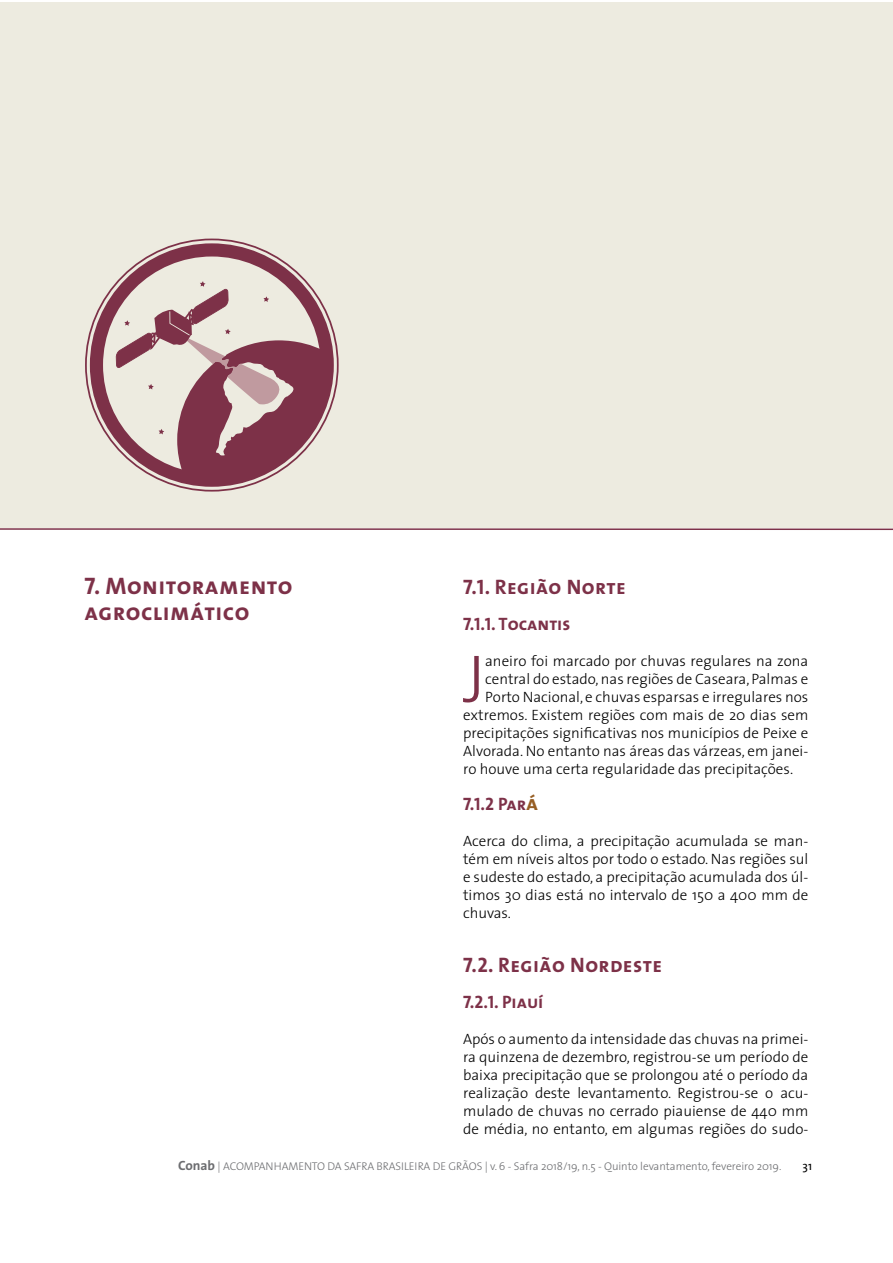
<style>
.page{position:relative;width:893px;height:1263px;background:#fff}
.page>*{position:absolute;margin:0;border:0;box-sizing:border-box;transform-origin:0 0}
.t1{font:300 68.4px "The Sans 3";color:#7d3148}
.t2{font:24px/25.8px "The Sans 7 Bold Caps";letter-spacing:.02em;color:#7d3148}
.t3{font:21px "The Sans 7 Bold Caps";letter-spacing:.02em;color:#7d3148}
.t4{font:18px "The Sans 7 Bold Caps";color:#7d3148}
.t5{font:300 15px/18px "The Sans 3";color:#000;text-align:justify}
.t6{font:12px "The Sans 5";color:#000}
.t7{font:300 11.25px "The Sans 3";letter-spacing:-.005em;color:#6d6e71}
.s1{font-size:21px;color:#975e24}
.s2{font-family:"The Sans 7 Bold Plain";font-weight:400;font-size:13.5px}
</style>
<div class="page">
<div style="left:0;top:2px;width:893px;height:526px;background:#edebe0"></div>
<hr style="left:0;top:528px;width:893px;height:2px;background:#7d3148">
<svg style="left:85px;top:239px;width:254px;height:253px"></svg>
<svg style="left:116px;top:281px;width:211px;height:196px"></svg>
<h2 class="t2" style="left:84px;top:572px;width:210px">7. Monitoramento agroclimático</h2>
<h3 class="t3" style="left:463px;top:569px;width:164px">7.1. Região Norte</h3>
<p class="t4" style="left:463px;top:609px;width:109px">7.1.1. Tocantis</p>
<h1 class="t1" style="left:463px;top:622px;width:24px">J</h1>
<p class="t5" style="left:485px;top:651px;width:325px">aneiro foi marcado por chuvas regulares na zona</p>
<p class="t5" style="left:485px;top:669px;width:325px">central do estado, nas regiões de Caseara, Palmas e</p>
<p class="t5" style="left:485px;top:687px;width:325px">Porto Nacional, e chuvas esparsas e irregulares nos</p>
<p class="t5" style="left:463px;top:705px;width:347px">extremos. Existem regiões com mais de 20 dias sem</p>
<p class="t5" style="left:463px;top:723px;width:347px">precipitações significativas nos municípios de Peixe e</p>
<p class="t5" style="left:463px;top:741px;width:347px">Alvorada. No entanto nas áreas das várzeas, em janei-</p>
<p class="t5" style="left:463px;top:759px;width:332px">ro houve uma certa regularidade das precipitações.</p>
<p class="t4" style="left:463px;top:789px;width:76px">7.1.2 Par<span class="s1">á</span></p>
<p class="t5" style="left:463px;top:831px;width:347px">Acerca do clima, a precipitação acumulada se man&shy;tém em níveis altos por todo o estado. Nas regiões sul e sudeste do estado, a precipitação acumulada dos úl&shy;timos 30 dias está no intervalo de 150 a 400 mm de chuvas.</p>
<h3 class="t3" style="left:463px;top:947px;width:200px">7.2. Região Nordeste</h3>
<p class="t4" style="left:463px;top:987px;width:82px">7.2.1. Piauí</p>
<p class="t5" style="left:463px;top:1029px;width:347px">Após o aumento da intensidade das chuvas na primei&shy;ra quinzena de dezembro, registrou-se um período de baixa precipitação que se prolongou até o período da realização deste levantamento. Registrou-se o acu&shy;mulado de chuvas no cerrado piauiense de 440 mm de média, no entanto, em algumas regiões do sudo-</p>
<p class="t7" style="left:178px;top:1157px;width:605px"><span class="s2">Conab</span> | ACOMPANHAMENTO DA SAFRA BRASILEIRA DE GRÃOS | v. 6 - Safra 2018/19, n.5 - Quinto levantamento, fevereiro 2019.</p>
<p class="t6" style="left:803px;top:1156px;width:11px">31</p>
</div>
